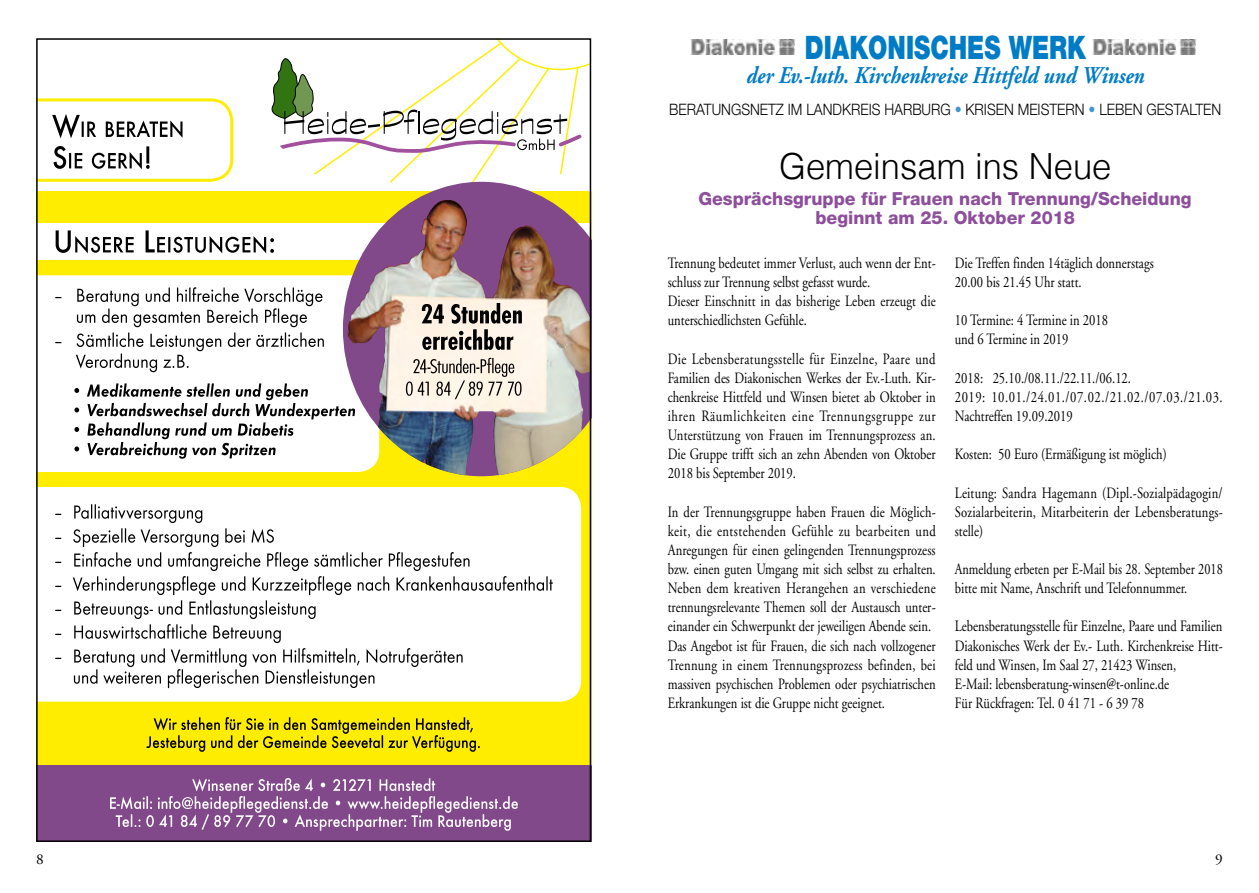
<style>
.page{position:relative;width:1259px;height:893px;background:#fff}
.page>*{position:absolute;margin:0;border:0;box-sizing:border-box;transform-origin:0 0}
.t1{font:300 36px "Helvetica";color:#000;scale:.96 1}
.t2{font:900 32.4px "Helvetica Neue";color:#007cc6;scale:.75 1}
.t3{font:italic 700 24px "Adobe Garamond LT";color:#007cc6;scale:.85 1}
.t4{font:800 18px/19.2px "Helvetica Neue LT";color:#8d4f9b;text-align:center}
.t5{font:15.75px/19.2px "Adobe Garamond LT";color:#000;scale:.8 1}
.t6{font:15.75px/19.2px "Adobe Garamond LT";color:#000;scale:.78 1}
.t7{font:300 15.75px "Helvetica Neue LT";color:#000;scale:.88 1}
.t8{font:15px "Adobe Garamond LT";color:#000}
.s1{color:#3e97d3}
</style>
<div class="page">
<div style="left:36px;top:191px;width:555px;height:574px;background:#ffed00"></div>
<div style="left:36px;top:223px;width:555px;height:37px;background:#fff"></div>
<div style="left:36px;top:765px;width:555px;height:77px;background:#81488a"></div>
<div style="left:39px;top:275px;width:304px;height:197px;background:#fff"></div>
<div style="left:39px;top:487px;width:542px;height:215px;background:#fff"></div>
<img style="left:343px;top:183px;width:245px;height:293px">
<img style="left:416px;top:200px;width:29px;height:55px">
<svg style="left:39px;top:98px;width:194px;height:84px"></svg>
<svg style="left:56px;top:230px;width:218px;height:23px"></svg>
<svg style="left:55px;top:287px;width:267px;height:40px"></svg>
<svg style="left:55px;top:333px;width:269px;height:39px"></svg>
<svg style="left:74px;top:383px;width:281px;height:76px"></svg>
<svg style="left:55px;top:504px;width:498px;height:184px"></svg>
<svg style="left:146px;top:717px;width:334px;height:35px"></svg>
<svg style="left:110px;top:778px;width:408px;height:53px"></svg>
<svg style="left:422px;top:303px;width:100px;height:47px"></svg>
<svg style="left:406px;top:358px;width:115px;height:41px"></svg>
<svg style="left:271px;top:41px;width:317px;height:142px"></svg>
<img style="left:691px;top:40px;width:104px;height:14px">
<img style="left:1092px;top:40px;width:104px;height:14px">
<h2 class="t2" style="left:805px;top:28px;width:377px">DIAKONISCHES WERK</h2>
<h3 class="t3" style="left:746px;top:61px;width:470px">der Ev.-luth. Kirchenkreise Hittfeld und Winsen</h3>
<p class="t7" style="left:669px;top:100px;width:629px">BERATUNGSNETZ IM LANDKREIS HARBURG <span class="s1">•</span> KRISEN MEISTERN <span class="s1">•</span> LEBEN GESTALTEN</p>
<h1 class="t1" style="left:779px;top:144px;width:348px">Gemeinsam ins Neue</h1>
<p class="t4" style="left:698px;top:189px;width:495px">Gesprächsgruppe für Frauen nach Trennung/Scheidung beginnt am 25. Oktober 2018</p>
<p class="t5" style="left:668px;top:253px;width:336px">Trennung bedeutet immer Verlust, auch wenn der Ent&shy;schluss zur Trennung selbst gefasst wurde.<br>Dieser Einschnitt in das bisherige Leben erzeugt die unterschiedlichsten Gefühle.</p>
<p class="t5" style="left:668px;top:349px;width:336px;text-align:justify">Die Lebensberatungsstelle für Einzelne, Paare und Familien des Diakonischen Werkes der Ev.-Luth. Kir&shy;chenkreise Hittfeld und Winsen bietet ab Oktober in ihren Räumlichkeiten eine Trennungsgruppe zur Unterstützung von Frauen im Trennungsprozess an.<br>Die Gruppe trifft sich an zehn Abenden von Oktober 2018 bis September 2019.</p>
<p class="t5" style="left:668px;top:502px;width:337px">In der Trennungsgruppe haben Frauen die Möglich&shy;keit, die entstehenden Gefühle zu bearbeiten und Anregungen für einen gelingenden Trennungsprozess bzw. einen guten Umgang mit sich selbst zu erhalten.<br>Neben dem kreativen Herangehen an verschiedene trennungsrelevante Themen soll der Austausch unter&shy;einander ein Schwerpunkt der jeweiligen Abende sein.<br>Das Angebot ist für Frauen, die sich nach vollzogener Trennung in einem Trennungsprozess befinden, bei massiven psychischen Problemen oder psychiatrischen Erkrankungen ist die Gruppe nicht geeignet.</p>
<p class="t5" style="left:955px;top:253px;width:250px">Die Treffen finden 14täglich donnerstags<br>20.00 bis 21.45 Uhr statt.</p>
<p class="t5" style="left:955px;top:311px;width:193px">10 Termine: 4 Termine in 2018 und 6 Termine in 2019</p>
<p class="t5" style="left:955px;top:368px;width:336px">2018: 25.10./08.11./22.11./06.12.<br>2019: 10.01./24.01./07.02./21.02./07.03./21.03.<br>Nachtreffen 19.09.2019</p>
<p class="t5" style="left:955px;top:445px;width:266px">Kosten: 50 Euro (Ermäßigung ist möglich)</p>
<p class="t5" style="left:955px;top:483px;width:336px;text-align:justify">Leitung: Sandra Hagemann (Dipl.-Sozialpädagogin/ Sozialarbeiterin, Mitarbeiterin der Lebensberatungs&shy;stelle)</p>
<p class="t6" style="left:955px;top:559px;width:345px">Anmeldung erbeten per E-Mail bis 28. September 2018 bitte mit Name, Anschrift und Telefonnummer.</p>
<p class="t5" style="left:955px;top:617px;width:336px">Lebensberatungsstelle für Einzelne, Paare und Familien Diakonisches Werk der Ev.- Luth. Kirchenkreise Hitt&shy;feld und Winsen, Im Saal 27, 21423 Winsen,<br>E-Mail: lebensberatung-winsen@t-online.de<br>Für Rückfragen: Tel. 0 41 71 - 6 39 78</p>
<p class="t8" style="left:36px;top:851px;width:9px">8</p>
<p class="t8" style="left:1215px;top:851px;width:9px">9</p>
</div>
